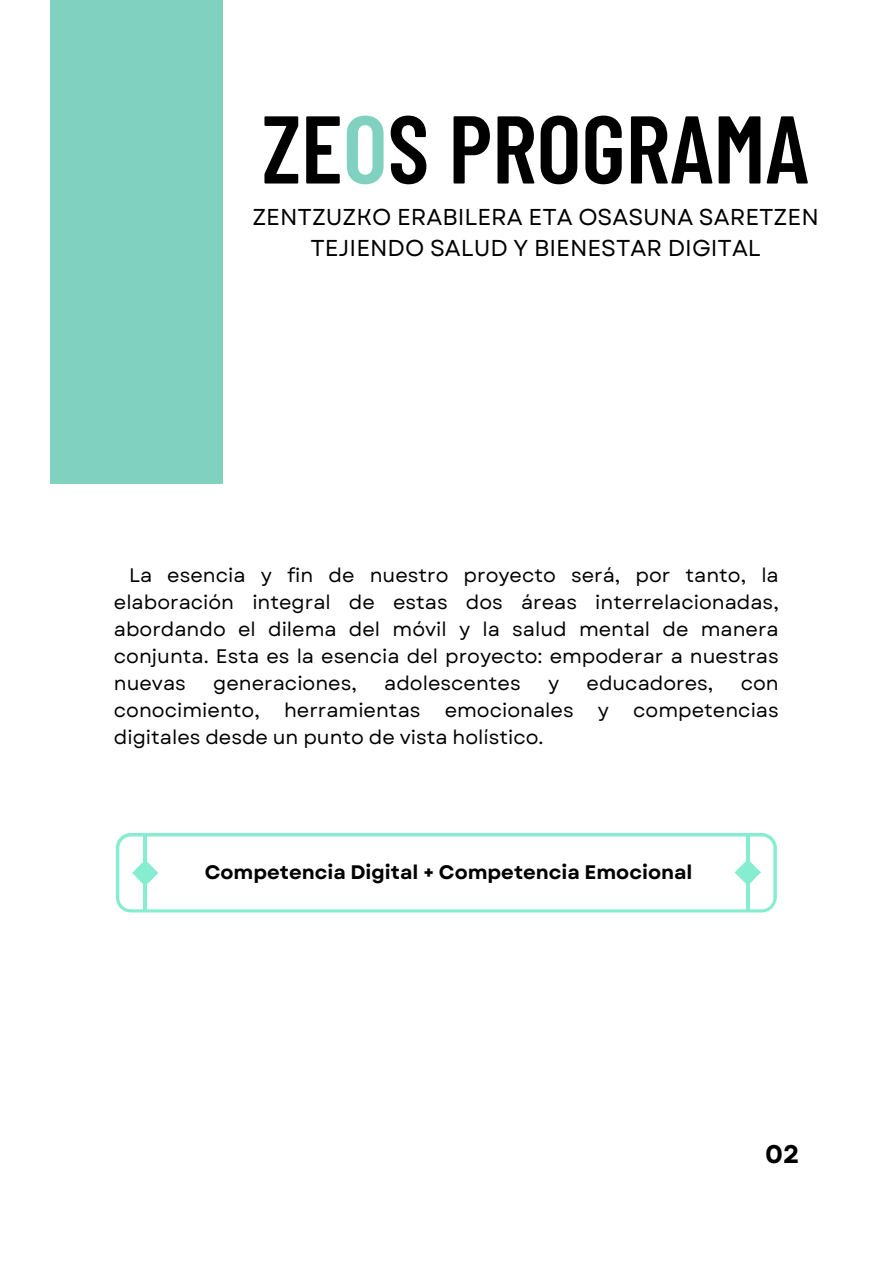
<style>
.page{position:relative;width:893px;height:1264px;background:#fff}
.page>*{position:absolute;margin:0;border:0;box-sizing:border-box;transform-origin:0 0}
.t1{font:600 95.85px "Barlow Condensed";color:#000}
.t2{font:700 25.5px "Garet";color:#000}
.t3{font:22.95px "Garet";color:#000}
.t4{font:19.5px/27px "Garet";color:#000;text-align:justify}
.t5{font:700 19.5px "Garet";color:#000}
.s1{color:#80d1c0}
</style>
<div class="page">
<div style="left:50px;top:0;width:173px;height:483px;background:#80d1c0"></div>
<svg style="left:116px;top:833px;width:660px;height:79px"></svg>
<hr style="left:144px;top:834px;width:3px;height:76px;background:#87edd1">
<svg style="left:132px;top:859px;width:26px;height:27px"></svg>
<svg style="left:734px;top:859px;width:27px;height:26px"></svg>
<hr style="left:746px;top:834px;width:3px;height:76px;background:#87edd1">
<p class="t1" style="left:262px;top:88px;width:548px">ZE<span class="s1">O</span>S PROGRAMA</p>
<p class="t3" style="left:252px;top:200px;width:568px">ZENTZUZKO ERABILERA ETA OSASUNA SARETZEN</p>
<p class="t3" style="left:310px;top:232px;width:452px">TEJIENDO SALUD Y BIENESTAR DIGITAL</p>
<p class="t4" style="left:114px;top:562px;width:666px;text-indent:15px">La esencia y fin de nuestro proyecto será, por tanto, la elaboración integral de estas dos áreas interrelacionadas, abordando el dilema del móvil y la salud mental de manera conjunta. Esta es la esencia del proyecto: empoderar a nuestras nuevas</p>
<p class="t4" style="left:213px;top:670px;width:145px">generaciones,</p>
<p class="t4" style="left:384px;top:670px;width:138px">adolescentes</p>
<p class="t4" style="left:548px;top:670px;width:13px">y</p>
<p class="t4" style="left:586px;top:670px;width:128px">educadores,</p>
<p class="t4" style="left:114px;top:670px;width:666px;text-indent:626px">con conocimiento, herramientas emocionales y competencias digitales desde un punto de vista holístico.</p>
<p class="t5" style="left:205px;top:858px;width:489px">Competencia Digital + Competencia Emocional</p>
<p class="t2" style="left:765px;top:1135px;width:36px">02</p>
</div>
